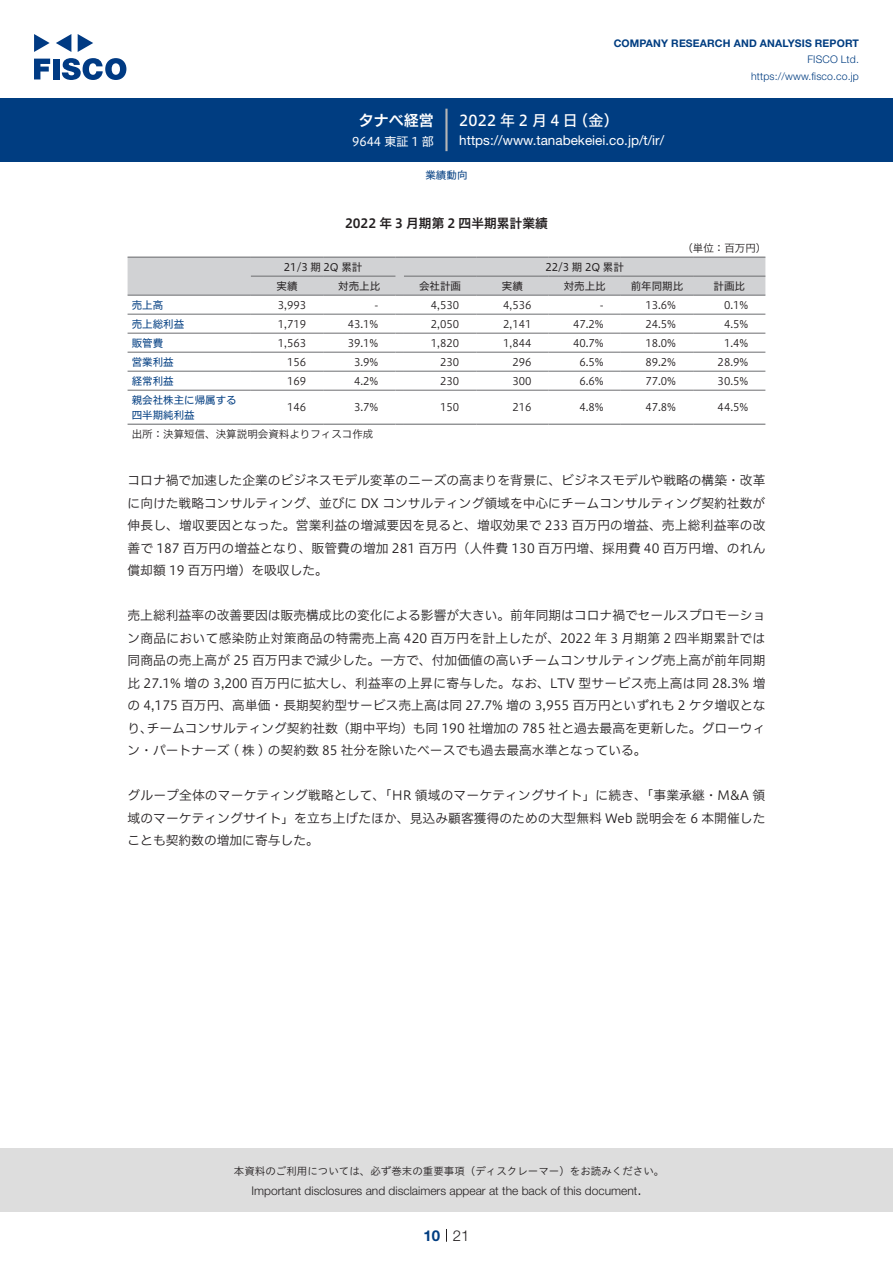
<style>
.page{position:relative;width:893px;height:1263px;background:#fff}
.page>*{position:absolute;margin:0;border:0;box-sizing:border-box;transform-origin:0 0}
.t1{font:15px "Hiragino UD Sans F Std N W5";letter-spacing:.225em;color:#fff}
.t2{font:15px "Hiragino UD Sans F Std N W6";color:#fff}
.t3{font:300 15px "Helvetica Neue LT Std";color:#231f20}
.t4{font:700 15px "Helvetica Neue LT Std";color:#003d81}
.t5{font:13.5px "Helvetica Neue LT Std";color:#fff}
.t6{font:12.75px/22.5px "Hiragino UD Sans F Std N W3";letter-spacing:.005em;color:#231f20;text-align:justify}
.t7{font:12.75px "Hiragino UD Sans F Std N W6";color:#231f20}
.t8{font:300 12px "Helvetica Neue LT Std";color:#231f20}
.t9{font:12px "Hiragino UD Sans F Std N W4";color:#fff}
.t10{font:10.5px "Hiragino UD Sans F Std N W3";color:#231f20}
.t11{font:10.5px "Hiragino UD Sans F Std N W4";color:#231f20}
.t12{font:10.5px "Hiragino UD Sans Std W3";color:#231f20}
.t13{font:10.5px/19px "Hiragino UD Sans F Std N W4";color:#003d81}
.t14{font:700 10.5px "Helvetica Neue LT Std";letter-spacing:.015em;color:#003d81}
.t15{font:300 10.5px/16.5px "Helvetica Neue LT Std";letter-spacing:.015em;color:#003d81;text-align:right}
</style>
<div class="page">
<div style="left:0;top:1148px;width:893px;height:64px;background:#ddd"></div>
<svg style="left:34px;top:59px;width:16px;height:20px"></svg>
<div style="left:53px;top:59px;width:6px;height:20px;background:#003a83"></div>
<svg style="left:62px;top:58px;width:64px;height:22px"></svg>
<svg style="left:34px;top:34px;width:16px;height:18px"></svg>
<svg style="left:78px;top:34px;width:15px;height:18px"></svg>
<svg style="left:56px;top:34px;width:15px;height:18px"></svg>
<div style="left:0;top:98px;width:893px;height:64px;background:#003d81"></div>
<hr style="left:445px;top:109px;width:3px;height:42px;background:#b5b5b6">
<svg style="left:446px;top:1229px;width:1px;height:13px"></svg>
<hr style="left:128px;top:314px;width:123px;height:1px;background:#6c6d70">
<hr style="left:251px;top:314px;width:72px;height:1px;background:#6c6d70">
<hr style="left:323px;top:314px;width:72px;height:1px;background:#6c6d70">
<hr style="left:404px;top:314px;width:72px;height:1px;background:#6c6d70">
<hr style="left:476px;top:314px;width:73px;height:1px;background:#6c6d70">
<hr style="left:549px;top:314px;width:72px;height:1px;background:#6c6d70">
<hr style="left:621px;top:314px;width:72px;height:1px;background:#6c6d70">
<hr style="left:693px;top:314px;width:72px;height:1px;background:#6c6d70">
<hr style="left:128px;top:333px;width:123px;height:1px;background:#6c6d70">
<hr style="left:251px;top:333px;width:72px;height:1px;background:#6c6d70">
<hr style="left:323px;top:333px;width:72px;height:1px;background:#6c6d70">
<hr style="left:404px;top:333px;width:72px;height:1px;background:#6c6d70">
<hr style="left:476px;top:333px;width:73px;height:1px;background:#6c6d70">
<hr style="left:549px;top:333px;width:72px;height:1px;background:#6c6d70">
<hr style="left:621px;top:333px;width:72px;height:1px;background:#6c6d70">
<hr style="left:693px;top:333px;width:72px;height:1px;background:#6c6d70">
<hr style="left:128px;top:352px;width:123px;height:1px;background:#6c6d70">
<hr style="left:251px;top:352px;width:72px;height:1px;background:#6c6d70">
<hr style="left:323px;top:352px;width:72px;height:1px;background:#6c6d70">
<hr style="left:404px;top:352px;width:72px;height:1px;background:#6c6d70">
<hr style="left:476px;top:352px;width:73px;height:1px;background:#6c6d70">
<hr style="left:549px;top:352px;width:72px;height:1px;background:#6c6d70">
<hr style="left:621px;top:352px;width:72px;height:1px;background:#6c6d70">
<hr style="left:693px;top:352px;width:72px;height:1px;background:#6c6d70">
<hr style="left:128px;top:371px;width:123px;height:1px;background:#6c6d70">
<hr style="left:251px;top:371px;width:72px;height:1px;background:#6c6d70">
<hr style="left:323px;top:371px;width:72px;height:1px;background:#6c6d70">
<hr style="left:404px;top:371px;width:72px;height:1px;background:#6c6d70">
<hr style="left:476px;top:371px;width:73px;height:1px;background:#6c6d70">
<hr style="left:549px;top:371px;width:72px;height:1px;background:#6c6d70">
<hr style="left:621px;top:371px;width:72px;height:1px;background:#6c6d70">
<hr style="left:693px;top:371px;width:72px;height:1px;background:#6c6d70">
<hr style="left:128px;top:390px;width:123px;height:1px;background:#6c6d70">
<hr style="left:251px;top:390px;width:72px;height:1px;background:#6c6d70">
<hr style="left:323px;top:390px;width:72px;height:1px;background:#6c6d70">
<hr style="left:404px;top:390px;width:72px;height:1px;background:#6c6d70">
<hr style="left:476px;top:390px;width:73px;height:1px;background:#6c6d70">
<hr style="left:549px;top:390px;width:72px;height:1px;background:#6c6d70">
<hr style="left:621px;top:390px;width:72px;height:1px;background:#6c6d70">
<hr style="left:693px;top:390px;width:72px;height:1px;background:#6c6d70">
<svg style="left:128px;top:257px;width:637px;height:39px;background:#cbccce"></svg>
<hr style="left:404px;top:257px;width:72px;height:1px;background:#6c6d70">
<hr style="left:476px;top:257px;width:73px;height:1px;background:#6c6d70">
<hr style="left:549px;top:257px;width:72px;height:1px;background:#6c6d70">
<hr style="left:621px;top:257px;width:72px;height:1px;background:#6c6d70">
<hr style="left:693px;top:257px;width:72px;height:1px;background:#6c6d70">
<hr style="left:128px;top:424px;width:123px;height:1px;background:#6c6d70">
<hr style="left:251px;top:424px;width:72px;height:1px;background:#6c6d70">
<hr style="left:323px;top:424px;width:72px;height:1px;background:#6c6d70">
<hr style="left:404px;top:424px;width:72px;height:1px;background:#6c6d70">
<hr style="left:476px;top:424px;width:73px;height:1px;background:#6c6d70">
<hr style="left:549px;top:424px;width:72px;height:1px;background:#6c6d70">
<hr style="left:621px;top:424px;width:72px;height:1px;background:#6c6d70">
<hr style="left:693px;top:424px;width:72px;height:1px;background:#6c6d70">
<p class="t2" style="left:359px;top:109px;width:77px">タナベ経営</p>
<p class="t9" style="left:352px;top:132px;width:83px">9644 東証 1 部</p>
<p class="t14" style="left:614px;top:37px;width:247px">COMPANY RESEARCH AND ANALYSIS REPORT</p>
<p class="t15" style="left:751px;top:51px;width:109px">FISCO Ltd. https://www.fisco.co j p.</p>
<p class="t1" style="left:459px;top:109px;width:120px">2022年2月4日</p>
<p class="t1" style="left:573px;top:109px;width:47px">（金(</p>
<p class="t5" style="left:459px;top:132px;width:206px">https://www.tanabekeiei. c o j p. /i r/t/</p>
<p class="t13" style="left:425px;top:165px;width:43px">業績動向</p>
<p class="t7" style="left:345px;top:214px;width:204px">2022 年 3 月期第 2 四半期累計業績</p>
<p class="t11" style="left:284px;top:259px;width:80px">21/3 期 2Q 累計</p>
<p class="t11" style="left:545px;top:259px;width:80px">22/3 期 2Q 累計</p>
<p class="t10" style="left:682px;top:240px;width:85px">（単位：百万円(</p>
<p class="t11" style="left:277px;top:278px;width:22px">実績</p>
<p class="t11" style="left:338px;top:278px;width:43px">対売上比</p>
<p class="t11" style="left:419px;top:278px;width:43px">会社計画</p>
<p class="t11" style="left:502px;top:278px;width:22px">実績</p>
<p class="t11" style="left:564px;top:278px;width:43px">対売上比</p>
<p class="t11" style="left:631px;top:278px;width:54px">前年同期比</p>
<p class="t11" style="left:713px;top:278px;width:33px">計画比</p>
<p class="t13" style="left:132px;top:295px;width:33px">売上高</p>
<p class="t10" style="left:278px;top:297px;width:30px">3,993</p>
<p class="t10" style="left:374px;top:297px;width:5px">-</p>
<p class="t10" style="left:431px;top:297px;width:30px">4,530</p>
<p class="t10" style="left:503px;top:297px;width:30px">4,536</p>
<p class="t10" style="left:600px;top:297px;width:5px">-</p>
<p class="t10" style="left:645px;top:297px;width:32px">13.6%</p>
<p class="t10" style="left:724px;top:297px;width:26px">0.1%</p>
<p class="t13" style="left:132px;top:314px;width:54px">売上総利益</p>
<p class="t10" style="left:278px;top:316px;width:30px">1,719</p>
<p class="t10" style="left:348px;top:316px;width:32px">43.1%</p>
<p class="t10" style="left:431px;top:316px;width:30px">2,050</p>
<p class="t10" style="left:503px;top:316px;width:30px">2,141</p>
<p class="t10" style="left:573px;top:316px;width:32px">47.2%</p>
<p class="t10" style="left:645px;top:316px;width:32px">24.5%</p>
<p class="t10" style="left:724px;top:316px;width:26px">4.5%</p>
<p class="t13" style="left:132px;top:333px;width:33px">販管費</p>
<p class="t10" style="left:278px;top:335px;width:30px">1,563</p>
<p class="t10" style="left:348px;top:335px;width:32px">39.1%</p>
<p class="t10" style="left:431px;top:335px;width:30px">1,820</p>
<p class="t10" style="left:503px;top:335px;width:30px">1,844</p>
<p class="t10" style="left:573px;top:335px;width:32px">40.7%</p>
<p class="t10" style="left:645px;top:335px;width:32px">18.0%</p>
<p class="t10" style="left:724px;top:335px;width:26px">1.4%</p>
<p class="t13" style="left:132px;top:352px;width:43px">営業利益</p>
<p class="t10" style="left:287px;top:354px;width:21px">156</p>
<p class="t10" style="left:354px;top:354px;width:26px">3.9%</p>
<p class="t10" style="left:440px;top:354px;width:21px">230</p>
<p class="t10" style="left:512px;top:354px;width:21px">296</p>
<p class="t10" style="left:579px;top:354px;width:26px">6.5%</p>
<p class="t10" style="left:645px;top:354px;width:32px">89.2%</p>
<p class="t10" style="left:718px;top:354px;width:32px">28.9%</p>
<p class="t13" style="left:132px;top:371px;width:106px">経常利益<br>親会社株主に帰属する</p>
<p class="t10" style="left:287px;top:373px;width:21px">169</p>
<p class="t10" style="left:579px;top:373px;width:26px">6.6%</p>
<p class="t10" style="left:354px;top:373px;width:26px">4.2%</p>
<p class="t10" style="left:440px;top:373px;width:21px">230</p>
<p class="t10" style="left:512px;top:373px;width:21px">300</p>
<p class="t10" style="left:718px;top:373px;width:32px">30.5%</p>
<p class="t10" style="left:645px;top:373px;width:32px">77.0%</p>
<p class="t10" style="left:287px;top:399px;width:21px">146</p>
<p class="t10" style="left:512px;top:399px;width:21px">216</p>
<p class="t10" style="left:354px;top:399px;width:26px">3.7%</p>
<p class="t10" style="left:579px;top:399px;width:26px">4.8%</p>
<p class="t10" style="left:645px;top:399px;width:32px">47.8%</p>
<p class="t10" style="left:440px;top:399px;width:21px">150</p>
<p class="t10" style="left:718px;top:399px;width:32px">44.5%</p>
<p class="t13" style="left:132px;top:405px;width:64px">四半期純利益</p>
<p class="t10" style="left:132px;top:426px;width:243px">出所：決算短信、決算説明会資料よりフィスコ作成</p>
<p class="t6" style="left:128px;top:468px;width:639px">コロナ禍で加速した企業のビジネスモデル変革のニーズの高まりを背景に、ビジネスモデルや戦略の構築・改革に向けた戦略コンサルティング、並びに DX コンサルティング領域を中心にチームコンサルティング契約社数が伸長し、増収要因となった。営業利益の増減要因を見ると、増収効果で 233 百万円の増益、売上総利益率の改善で 187 百万円の増益となり、販管費の増加 281 百万円（人件費 130 百万円増、採用費 40 百万円増、のれん償却額 19 百万円増）を吸収した。</p>
<p class="t6" style="left:128px;top:603px;width:639px;text-align:right">売上総利益率の改善要因は販売構成比の変化による影響が大きい。前年同期はコロナ禍でセールスプロモーション商品において感染防止対策商品の特需売上高 420 百万円を計上したが、2022 年 3 月期第 2 四半期累計では同商品の売上高が 25 百万円まで減少した。一方で、付加価値の高いチームコンサルティング売上高が前年同期比 27.1% 増の 3,200 百万円に拡大し、利益率の上昇に寄与した。なお、LTV 型サービス売上高は同 28.3% 増の 4,175 百万円、高単価・長期契約型サービス売上高は同 27.7% 増の 3,955 百万円といずれも 2 ケタ増収となチームコンサルティング契約社数（期中平均）も同 190 社増加の 785 社と過去最高を更新した。グローウィ</p>
<p class="t6" style="left:128px;top:716px;width:521px">り、<br>ン・パートナーズ ( 株 ) の契約数 85 社分を除いたベースでも過去最高水準となっている。</p>
<p class="t6" style="left:128px;top:783px;width:639px">グループ全体のマーケティング戦略として、「HR 領域のマーケティングサイト」に続き、「事業承継・M&amp;A 領域のマーケティングサイト」を立ち上げたほか、見込み顧客獲得のための大型無料 Web 説明会を 6 本開催したことも契約数の増加に寄与した。</p>
<p class="t12" style="left:234px;top:1163px;width:432px">本資料のご利用については、必ず巻末の重要事項（ディスクレーマー）をお読みください。</p>
<p class="t3" style="left:637px;top:1180px;width:6px">.</p>
<p class="t8" style="left:251px;top:1183px;width:387px">Important disclosures and disclaimers appear at the back of this document</p>
<p class="t4" style="left:423px;top:1226px;width:18px">10</p>
<p class="t3" style="left:453px;top:1226px;width:18px">21</p>
</div>
